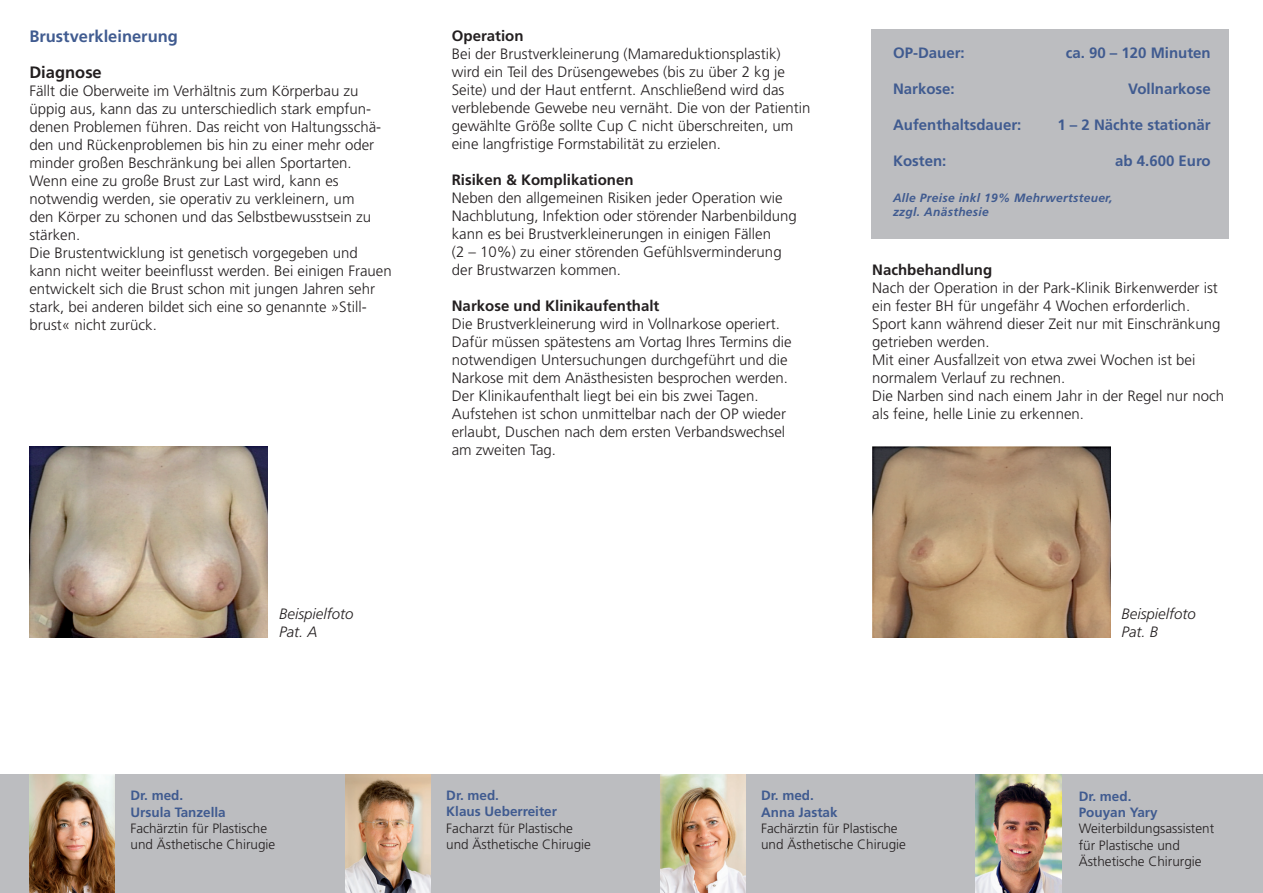
<style>
.page{position:relative;width:1263px;height:893px;background:#fff}
.page>*{position:absolute;margin:0;border:0;box-sizing:border-box;transform-origin:0 0}
.t1{font:700 16.5px "Frutiger";color:#405b90}
.t2{font:700 16.5px "Frutiger";color:#231f20}
.t3{font:300 15px/18px "Frutiger";color:#231f20}
.t4{font:700 15px "Frutiger";color:#405b90}
.t5{font:700 15px "Frutiger";color:#231f20}
.t6{font:italic 300 15px/18px "Frutiger";color:#231f20}
.t7{font:300 13.5px/16.2px "Frutiger";color:#231f20}
.t8{font:700 13.5px/16.2px "Frutiger";color:#405b90}
.t9{font:italic 700 12px/14.4px "Frutiger";letter-spacing:.025em;color:#405b90}
</style>
<div class="page">
<div style="left:872px;top:30px;width:357px;height:209px;background:#bcbdc0"></div>
<img style="left:29px;top:446px;width:239px;height:192px">
<img style="left:873px;top:446px;width:238px;height:192px">
<div style="left:0;top:775px;width:1263px;height:118px;background:#bcbdc0"></div>
<img style="left:660px;top:775px;width:85px;height:118px">
<img style="left:345px;top:775px;width:85px;height:118px">
<img style="left:30px;top:775px;width:85px;height:118px">
<img style="left:976px;top:775px;width:85px;height:118px">
<p class="t1" style="left:29px;top:27px;width:150px">Brustverkleinerung</p>
<p class="t2" style="left:29px;top:63px;width:74px">Diagnose</p>
<p class="t3" style="left:29px;top:82px;width:364px">Fällt die Oberweite im Verhältnis zum Körperbau zu üppig aus, kann das zu unterschiedlich stark empfun&shy;denen Problemen führen. Das reicht von Haltungsschä&shy;den und Rückenproblemen bis hin zu einer mehr oder minder großen Beschränkung bei allen Sportarten.<br>Wenn eine zu große Brust zur Last wird, kann es notwendig werden, sie operativ zu verkleinern, um<br>den Körper zu schonen und das Selbstbewusstsein zu stärken.<br>Die Brustentwicklung ist genetisch vorgegeben und kann nicht weiter beeinflusst werden. Bei einigen Frauen entwickelt sich die Brust schon mit jungen Jahren sehr stark, bei anderen bildet sich eine so genannte »Still&shy;brust« nicht zurück.</p>
<p class="t5" style="left:452px;top:27px;width:73px">Operation</p>
<p class="t3" style="left:452px;top:45px;width:360px">Bei der Brustverkleinerung (Mamareduktionsplastik) wird ein Teil des Drüsengewebes (bis zu über 2 kg je Seite) und der Haut entfernt. Anschließend wird das verblebende Gewebe neu vernäht. Die von der Patientin gewählte Größe sollte Cup C nicht überschreiten, um eine langfristige Formstabilität zu erzielen.</p>
<p class="t5" style="left:452px;top:171px;width:183px">Risiken &amp; Komplikationen</p>
<p class="t3" style="left:452px;top:189px;width:346px">Neben den allgemeinen Risiken jeder Operation wie Nachblutung, Infektion oder störender Narbenbildung kann es bei Brustverkleinerungen in einigen Fällen<br>(2 – 10%) zu einer störenden Gefühlsverminderung der Brustwarzen kommen.</p>
<p class="t5" style="left:452px;top:297px;width:209px">Narkose und Klinikaufenthalt</p>
<p class="t3" style="left:452px;top:315px;width:341px">Die Brustverkleinerung wird in Vollnarkose operiert.<br>Dafür müssen spätestens am Vortag Ihres Termins die notwendigen Untersuchungen durchgeführt und die Narkose mit dem Anästhesisten besprochen werden.<br>Der Klinikaufenthalt liegt bei ein bis zwei Tagen.<br>Aufstehen ist schon unmittelbar nach der OP wieder erlaubt, Duschen nach dem ersten Verbandswechsel am zweiten Tag.</p>
<p class="t4" style="left:893px;top:44px;width:73px">OP-Dauer:</p>
<p class="t4" style="left:1066px;top:44px;width:147px">ca. 90 – 120 Minuten</p>
<p class="t4" style="left:893px;top:80px;width:63px">Narkose:</p>
<p class="t4" style="left:1128px;top:80px;width:84px">Vollnarkose</p>
<p class="t4" style="left:893px;top:116px;width:130px">Aufenthaltsdauer:</p>
<p class="t4" style="left:1057px;top:116px;width:155px">1 – 2 Nächte stationär</p>
<p class="t4" style="left:893px;top:152px;width:55px">Kosten:</p>
<p class="t4" style="left:1115px;top:152px;width:97px">ab 4.600 Euro</p>
<p class="t9" style="left:893px;top:191px;width:221px">Alle Preise inkl 19% Mehrwertsteuer, zzgl. Anästhesie</p>
<p class="t5" style="left:872px;top:261px;width:122px">Nachbehandlung</p>
<p class="t3" style="left:872px;top:279px;width:353px">Nach der Operation in der Park-Klinik Birkenwerder ist ein fester BH für ungefähr 4 Wochen erforderlich.<br>Sport kann während dieser Zeit nur mit Einschränkung getrieben werden.<br>Mit einer Ausfallzeit von etwa zwei Wochen ist bei normalem Verlauf zu rechnen.<br>Die Narben sind nach einem Jahr in der Regel nur noch als feine, helle Linie zu erkennen.</p>
<p class="t6" style="left:279px;top:605px;width:76px">Beispielfoto<br>Pat. A</p>
<p class="t6" style="left:1121px;top:605px;width:76px">Beispielfoto<br>Pat. B</p>
<p class="t8" style="left:131px;top:788px;width:97px">Dr. med.<br>Ursula Tanzella</p>
<p class="t7" style="left:131px;top:820px;width:146px">Fachärztin für Plastische und Ästhetische Chirugie</p>
<p class="t8" style="left:446px;top:787px;width:112px">Dr. med.<br>Klaus Ueberreiter</p>
<p class="t7" style="left:446px;top:820px;width:146px">Facharzt für Plastische und Ästhetische Chirugie</p>
<p class="t8" style="left:761px;top:788px;width:78px">Dr. med.<br>Anna Jastak</p>
<p class="t7" style="left:761px;top:820px;width:146px">Fachärztin für Plastische und Ästhetische Chirugie</p>
<p class="t8" style="left:1079px;top:788px;width:81px">Dr. med.<br>Pouyan Yary</p>
<p class="t7" style="left:1079px;top:821px;width:137px">Weiterbildungsassistent für Plastische und<br>Ästhetische Chirurgie</p>
</div>
